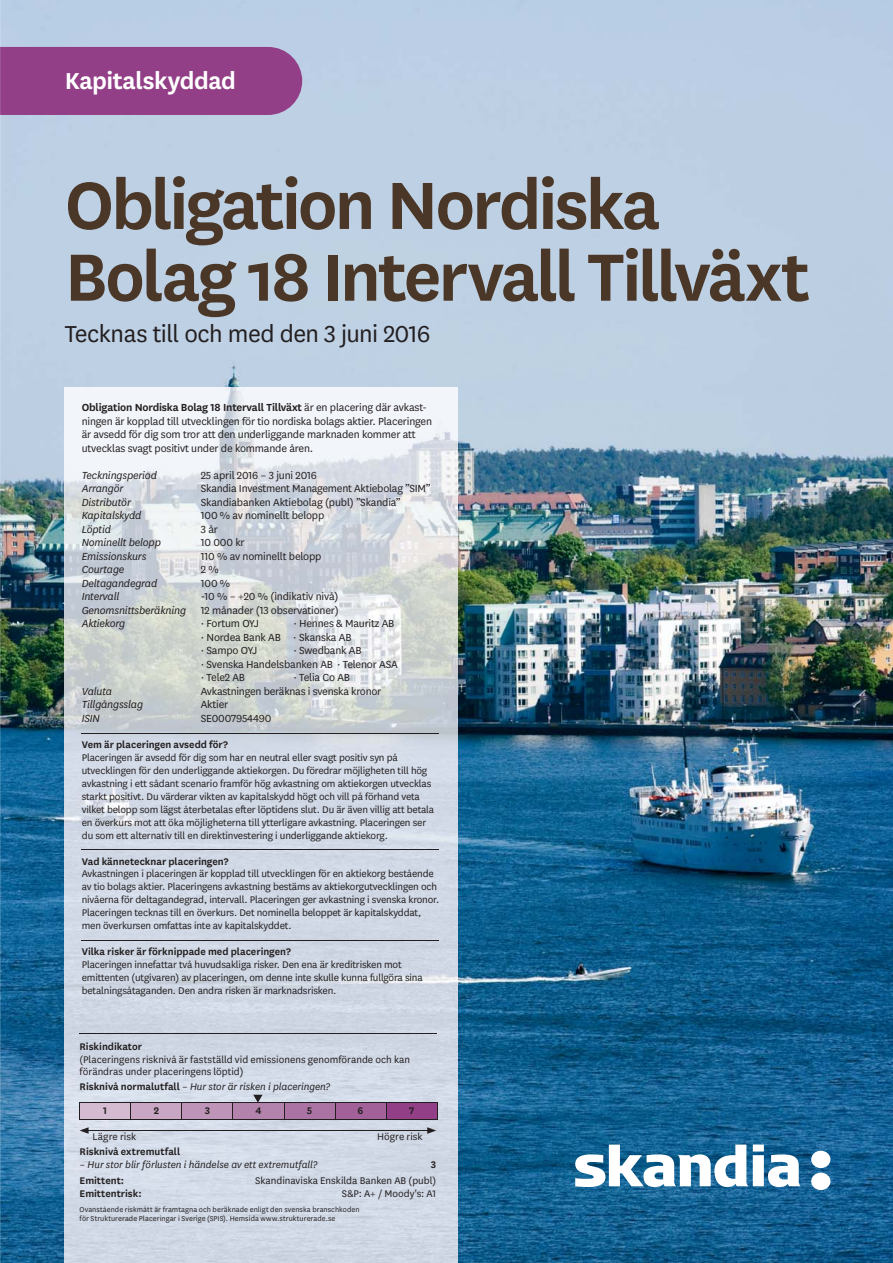
<style>
.page{position:relative;width:893px;height:1263px;background:#fff}
.page>*{position:absolute;margin:0;border:0;box-sizing:border-box;transform-origin:0 0}
.t1{font:600 78px/71.7px "Skandia Sans";letter-spacing:-.04em;color:#4a3727}
.t2{font:27px "Skandia Sans";letter-spacing:-.02em;color:#231f20}
.t3{font:600 27px "Skandia Sans";letter-spacing:-.02em;color:#fff}
.t4{font:12px/13.5px "Skandia Sans";letter-spacing:-.015em;color:#231f20}
.t5{font:italic 12px "Skandia Sans";letter-spacing:-.015em;color:#231f20}
.t6{font:11.25px/12.9px "Skandia Sans";letter-spacing:-.015em;color:#231f20}
.t7{font:600 11.25px "Skandia Sans";letter-spacing:-.005em;color:#231f20}
.t8{font:italic 11.25px "Skandia Sans";letter-spacing:-.005em;color:#231f20}
.t9{font:8.25px/9px "Skandia Sans";letter-spacing:.005em;color:#231f20}
.s1{font-weight:600}
.s2{font-style:italic}
.s3{font-weight:600;font-style:normal}
</style>
<div class="page">
<img style="left:0;top:0;width:892px;height:1263px">
<div style="left:0;top:47px;width:302px;height:68px;background:#923f87"></div>
<img style="left:65px;top:387px;width:392px;height:876px">
<hr style="left:82px;top:733px;width:357px;height:1px;background:#231f20">
<hr style="left:82px;top:849px;width:357px;height:1px;background:#231f20">
<hr style="left:82px;top:940px;width:357px;height:1px;background:#231f20">
<svg style="left:575px;top:1145px;width:255px;height:45px"></svg>
<hr style="left:80px;top:1033px;width:357px;height:1px;background:#231f20">
<hr style="left:86px;top:1130px;width:343px;height:1px;background:#231f20">
<svg style="left:80px;top:1127px;width:9px;height:7px"></svg>
<svg style="left:427px;top:1127px;width:9px;height:7px"></svg>
<svg style="left:253px;top:1095px;width:9px;height:8px"></svg>
<div style="left:80px;top:1103px;width:51px;height:17px;background:#d4bbd1"></div>
<div style="left:131px;top:1103px;width:51px;height:17px;background:#c9a7c4"></div>
<div style="left:182px;top:1103px;width:51px;height:17px;background:#be94b8"></div>
<div style="left:233px;top:1103px;width:51px;height:17px;background:#b483ad"></div>
<div style="left:284px;top:1103px;width:51px;height:17px;background:#ab73a3"></div>
<div style="left:335px;top:1103px;width:51px;height:17px;background:#a26299"></div>
<div style="left:386px;top:1103px;width:51px;height:17px;background:#923f87"></div>
<hr style="left:80px;top:1103px;width:51px;height:1px;background:#231f20">
<hr style="left:131px;top:1103px;width:51px;height:1px;background:#231f20">
<hr style="left:182px;top:1103px;width:51px;height:1px;background:#231f20">
<hr style="left:233px;top:1103px;width:51px;height:1px;background:#231f20">
<hr style="left:284px;top:1103px;width:51px;height:1px;background:#231f20">
<svg style="left:284px;top:1104px;width:1px;height:16px"></svg>
<hr style="left:335px;top:1103px;width:51px;height:1px;background:#231f20">
<svg style="left:335px;top:1104px;width:1px;height:16px"></svg>
<hr style="left:386px;top:1103px;width:51px;height:1px;background:#231f20">
<svg style="left:386px;top:1104px;width:1px;height:16px"></svg>
<svg style="left:437px;top:1103px;width:1px;height:17px"></svg>
<hr style="left:80px;top:1120px;width:357px;height:1px;background:#231f20">
<h2 class="t3" style="left:65px;top:70px;width:173px">Kapitalskyddad</h2>
<h1 class="t1" style="left:65px;top:175px;width:746px">Obligation Nordiska<br>Bolag 18 Intervall Tillväxt</h1>
<h2 class="t2" style="left:65px;top:323px;width:367px">Tecknas till och med den 3 juni 2016</h2>
<p class="t4" style="left:82px;top:402px;width:352px"><span class="s1">Obligation Nordiska Bolag 18 Intervall Tillväxt</span> är en placering där avkast&shy;ningen är kopplad till utvecklingen för tio nordiska bolags aktier. Placeringen är avsedd för dig som tror att den underliggande marknaden kommer att utvecklas svagt positivt under de kommande åren.</p>
<p class="t5" style="left:82px;top:470px;width:77px">Teckningsperiod</p>
<p class="t4" style="left:201px;top:469px;width:117px">25 april 2016 – 3 juni 2016</p>
<p class="t5" style="left:82px;top:484px;width:43px">Arrangör</p>
<p class="t4" style="left:201px;top:483px;width:231px">Skandia Investment Management Aktiebolag ”SIM”</p>
<p class="t5" style="left:82px;top:497px;width:51px">Distributör</p>
<p class="t4" style="left:201px;top:496px;width:201px">Skandiabanken Aktiebolag (publ) ”Skandia”</p>
<p class="t5" style="left:82px;top:511px;width:61px">Kapitalskydd</p>
<p class="t4" style="left:201px;top:510px;width:125px">100 % av nominellt belopp</p>
<p class="t5" style="left:82px;top:524px;width:31px">Löptid</p>
<p class="t4" style="left:201px;top:523px;width:19px">3 år</p>
<p class="t5" style="left:82px;top:538px;width:81px">Nominellt belopp</p>
<p class="t4" style="left:201px;top:537px;width:45px">10 000 kr</p>
<p class="t5" style="left:82px;top:551px;width:66px">Emissionskurs</p>
<p class="t4" style="left:201px;top:550px;width:122px">110 % av nominellt belopp</p>
<p class="t5" style="left:82px;top:565px;width:44px">Courtage</p>
<p class="t4" style="left:201px;top:564px;width:19px">2 %</p>
<p class="t5" style="left:82px;top:578px;width:77px">Deltagandegrad</p>
<p class="t4" style="left:201px;top:577px;width:31px">100 %</p>
<p class="t5" style="left:82px;top:592px;width:39px">Intervall</p>
<p class="t4" style="left:82px;top:591px;width:258px;text-align:justify;text-indent:119px">-10 % – +20 % (indikativ nivå)<br><span class="s2">Genomsnittsberäkning</span> 12 månader (13 observationer)<br><span class="s2">Aktiekorg</span></p>
<p class="t4" style="left:201px;top:618px;width:195px;text-indent:92px">· Hennes &amp; Mauritz AB · Nordea Bank AB · Skanska AB<br>· Sampo OYJ</p>
<p class="t4" style="left:201px;top:618px;width:60px">· Fortum OYJ</p>
<p class="t4" style="left:201px;top:645px;width:198px;text-indent:92px">· Swedbank AB<br>· Svenska Handelsbanken AB · Telenor ASA · Tele2 AB</p>
<p class="t4" style="left:293px;top:672px;width:58px">· Telia Co AB</p>
<p class="t5" style="left:82px;top:686px;width:32px">Valuta</p>
<p class="t4" style="left:201px;top:685px;width:182px">Avkastningen beräknas i svenska kronor</p>
<p class="t5" style="left:82px;top:700px;width:63px">Tillgångsslag</p>
<p class="t4" style="left:201px;top:699px;width:29px">Aktier</p>
<p class="t5" style="left:82px;top:713px;width:20px">ISIN</p>
<p class="t4" style="left:201px;top:712px;width:72px">SE0007954490</p>
<p class="t7" style="left:82px;top:740px;width:148px">Vem är placeringen avsedd för?</p>
<p class="t6" style="left:82px;top:752px;width:354px">Placeringen är avsedd för dig som har en neutral eller svagt positiv syn på utvecklingen för den underliggande aktiekorgen. Du föredrar möjligheten till hög avkastning i ett sådant scenario framför hög avkastning om aktiekorgen utvecklas starkt positivt. Du värderar vikten av kapitalskydd högt och vill på förhand veta vilket belopp som lägst återbetalas efter löptidens slut. Du är även villig att betala en överkurs mot att öka möjligheterna till ytterligare avkastning. Placeringen ser du som ett alternativ till en direktinvestering i underliggande aktiekorg.</p>
<p class="t7" style="left:82px;top:857px;width:148px">Vad kännetecknar placeringen?</p>
<p class="t6" style="left:82px;top:868px;width:359px">Avkastningen i placeringen är kopplad till utvecklingen för en aktiekorg bestående av tio bolags aktier. Placeringens avkastning bestäms av aktiekorgutvecklingen och nivåerna för deltagandegrad, intervall. Placeringen ger avkastning i svenska kronor.<br>Placeringen tecknas till en överkurs. Det nominella beloppet är kapitalskyddat, men överkursen omfattas inte av kapitalskyddet.</p>
<p class="t7" style="left:82px;top:947px;width:210px">Vilka risker är förknippade med placeringen?</p>
<p class="t6" style="left:82px;top:959px;width:342px">Placeringen innefattar två huvudsakliga risker. Den ena är kreditrisken mot emittenten (utgivaren) av placeringen, om denne inte skulle kunna fullgöra sina betalningsåtaganden. Den andra risken är marknadsrisken.</p>
<p class="t7" style="left:80px;top:1042px;width:64px">Riskindikator</p>
<p class="t6" style="left:80px;top:1053px;width:332px">(Placeringens risknivå är fastställd vid emissionens genomförande och kan förändras under placeringens löptid)</p>
<p class="t8" style="left:80px;top:1082px;width:252px"><span class="s3">Risknivå normalutfall</span> – Hur stor är risken i placeringen?</p>
<p class="t7" style="left:103px;top:1106px;width:5px">1</p>
<p class="t7" style="left:154px;top:1106px;width:7px">2</p>
<p class="t7" style="left:205px;top:1106px;width:7px">3</p>
<p class="t7" style="left:255px;top:1106px;width:8px">4</p>
<p class="t7" style="left:307px;top:1106px;width:7px">5</p>
<p class="t7" style="left:357px;top:1106px;width:7px">6</p>
<p class="t7" style="left:409px;top:1106px;width:7px">7</p>
<p class="t6" style="left:92px;top:1131px;width:45px">Lägre risk</p>
<p class="t6" style="left:377px;top:1131px;width:47px">Högre risk</p>
<p class="t7" style="left:80px;top:1147px;width:102px">Risknivå extremutfall</p>
<p class="t8" style="left:80px;top:1160px;width:239px">– Hur stor blir förlusten i händelse av ett extremutfall?</p>
<p class="t7" style="left:431px;top:1160px;width:7px">3</p>
<p class="t7" style="left:80px;top:1176px;width:46px">Emittent:</p>
<p class="t6" style="left:255px;top:1175px;width:182px">Skandinaviska Enskilda Banken AB (publ)</p>
<p class="t7" style="left:80px;top:1189px;width:64px">Emittentrisk:</p>
<p class="t6" style="left:342px;top:1188px;width:96px">S&amp;P: A+ / Moody's: A1</p>
<p class="t9" style="left:80px;top:1206px;width:281px">Ovanstående riskmått är framtagna och beräknade enligt den svenska branschkoden för Strukturerade Placeringar i Sverige (SPIS). Hemsida www.strukturerade.se</p>
</div>
